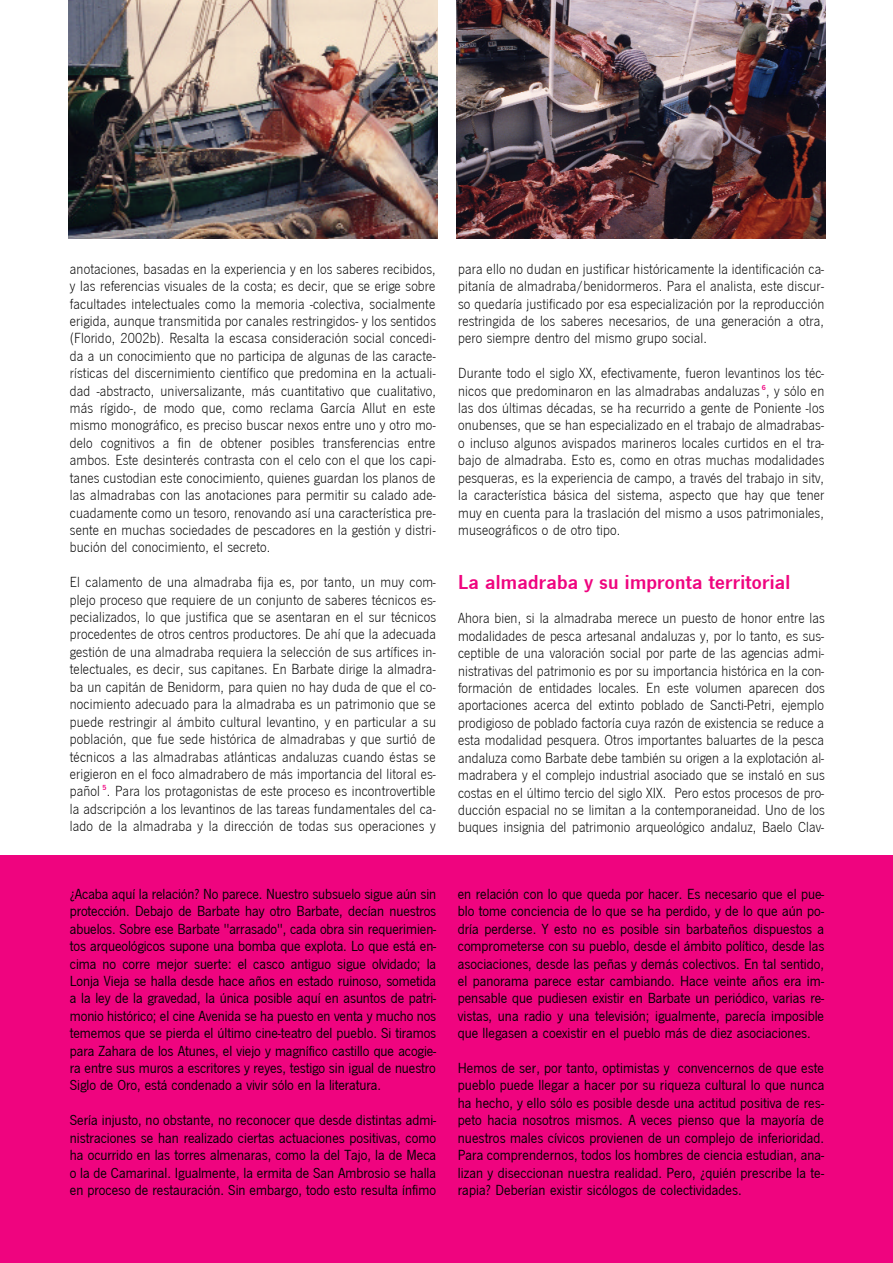
<style>
.page{position:relative;width:893px;height:1263px;background:#fff}
.page>*{position:absolute;margin:0;border:0;box-sizing:border-box;transform-origin:0 0}
.t1{font:700 20.85px "News Got T Dem";letter-spacing:.015em;color:#ef047f}
.t2{font:15.15px/17.4px "News Got T Lig";letter-spacing:.01em;color:#000;text-align:justify}
.t3{font:15.15px/17.4px "News Got T";color:#000;text-align:justify}
</style>
<div class="page">
<div style="left:0;top:855px;width:892px;height:408px;background:#ef047f"></div>
<img style="left:456px;top:0;width:369px;height:238px">
<img style="left:68px;top:0;width:369px;height:238px">
<p class="t2" style="left:70px;top:260px;width:367px">anotaciones, basadas en la experiencia y en los saberes recibidos, y las referencias visuales de la costa; es decir, que se erige sobre facultades intelectuales como la memoria -colectiva, socialmente erigida, aunque transmitida por canales restringidos- y los sentidos (Florido, 2002b). Resalta la escasa consideración social concedi&shy;da a un conocimiento que no participa de algunas de las caracte&shy;rísticas del discernimiento científico que predomina en la actuali&shy;dad -abstracto, universalizante, más cuantitativo que cualitativo, más rígido-, de modo que, como reclama García Allut en este mismo monográfico, es preciso buscar nexos entre uno y otro mo&shy;delo cognitivos a fin de obtener posibles transferencias entre ambos. Este desinterés contrasta con el celo con el que los capi&shy;tanes custodian este conocimiento, quienes guardan los planos de las almadrabas con las anotaciones para permitir su calado ade&shy;cuadamente como un tesoro, renovando así una característica pre&shy;sente en muchas sociedades de pescadores en la gestión y distri&shy;bución del conocimiento, el secreto.</p>
<p class="t2" style="left:70px;top:573px;width:367px">El calamento de una almadraba fija es, por tanto, un muy com&shy;plejo proceso que requiere de un conjunto de saberes técnicos es&shy;pecializados, lo que justifica que se asentaran en el sur técnicos procedentes de otros centros productores. De ahí que la adecuada gestión de una almadraba requiera la selección de sus artífices in&shy;telectuales, es decir, sus capitanes. En Barbate dirige la almadra&shy;ba un capitán de Benidorm, para quien no hay duda de que el co&shy;nocimiento adecuado para la almadraba es un patrimonio que se puede restringir al ámbito cultural levantino, y en particular a su población, que fue sede histórica de almadrabas y que surtió de técnicos a las almadrabas atlánticas andaluzas cuando éstas se erigieron en el foco almadrabero de más importancia del litoral es&shy;pañol <sup>5</sup>. Para los protagonistas de este proceso es incontrovertible la adscripción a los levantinos de las tareas fundamentales del ca&shy;lado de la almadraba y la dirección de todas sus operaciones y</p>
<p class="t2" style="left:458px;top:260px;width:367px">para ello no dudan en justificar históricamente la identificación ca&shy;pitanía de almadraba/benidormeros. Para el analista, este discur&shy;so quedaría justificado por esa especialización por la reproducción restringida de los saberes necesarios, de una generación a otra, pero siempre dentro del mismo grupo social.</p>
<p class="t2" style="left:458px;top:364px;width:368px">Durante todo el siglo XX, efectivamente, fueron levantinos los téc&shy;nicos que predominaron en las almadrabas andaluzas <sup>6</sup>, y sólo en las dos últimas décadas, se ha recurrido a gente de Poniente -los onubenses, que se han especializado en el trabajo de almadrabas&shy;o incluso algunos avispados marineros locales curtidos en el tra&shy;bajo de almadraba. Esto es, como en otras muchas modalidades pesqueras, es la experiencia de campo, a través del trabajo in sitv, la característica básica del sistema, aspecto que hay que tener muy en cuenta para la traslación del mismo a usos patrimoniales, museográficos o de otro tipo.</p>
<h1 class="t1" style="left:458px;top:570px;width:334px">La almadraba y su impronta territorial</h1>
<p class="t2" style="left:458px;top:609px;width:368px">Ahora bien, si la almadraba merece un puesto de honor entre las modalidades de pesca artesanal andaluzas y, por lo tanto, es sus&shy;ceptible de una valoración social por parte de las agencias admi&shy;nistrativas del patrimonio es por su importancia histórica en la con&shy;formación de entidades locales. En este volumen aparecen dos aportaciones acerca del extinto poblado de Sancti-Petri, ejemplo prodigioso de poblado factoría cuya razón de existencia se reduce a esta modalidad pesquera. Otros importantes baluartes de la pesca andaluza como Barbate debe también su origen a la explotación al&shy;madrabera y el complejo industrial asociado que se instaló en sus costas en el último tercio del siglo XIX. Pero estos procesos de pro&shy;ducción espacial no se limitan a la contemporaneidad. Uno de los buques insignia del patrimonio arqueológico andaluz, Baelo Clav-</p>
<p class="t3" style="left:70px;top:885px;width:368px">¿Acaba aquí la relación? No parece. Nuestro subsuelo sigue aún sin protección. Debajo de Barbate hay otro Barbate, decían nuestros abuelos. Sobre ese Barbate "arrasado", cada obra sin requerimien&shy;tos arqueológicos supone una bomba que explota. Lo que está en&shy;cima no corre mejor suerte: el casco antiguo sigue olvidado; la Lonja Vieja se halla desde hace años en estado ruinoso, sometida a la ley de la gravedad, la única posible aquí en asuntos de patri&shy;monio histórico; el cine Avenida se ha puesto en venta y mucho nos tememos que se pierda el último cine-teatro del pueblo. Si tiramos para Zahara de los Atunes, el viejo y magnífico castillo que acogie&shy;ra entre sus muros a escritores y reyes, testigo sin igual de nuestro Siglo de Oro, está condenado a vivir sólo en la literatura.</p>
<p class="t3" style="left:70px;top:1111px;width:368px">Sería injusto, no obstante, no reconocer que desde distintas admi&shy;nistraciones se han realizado ciertas actuaciones positivas, como ha ocurrido en las torres almenaras, como la del Tajo, la de Meca o la de Camarinal. Igualmente, la ermita de San Ambrosio se halla en proceso de restauración. Sin embargo, todo esto resulta ínfimo</p>
<p class="t3" style="left:458px;top:885px;width:368px">en relación con lo que queda por hacer. Es necesario que el pue&shy;blo tome conciencia de lo que se ha perdido, y de lo que aún po&shy;dría perderse. Y esto no es posible sin barbateños dispuestos a comprometerse con su pueblo, desde el ámbito político, desde las asociaciones, desde las peñas y demás colectivos. En tal sentido, el panorama parece estar cambiando. Hace veinte años era im&shy;pensable que pudiesen existir en Barbate un periódico, varias re&shy;vistas, una radio y una televisión; igualmente, parecía imposible que llegasen a coexistir en el pueblo más de diez asociaciones.</p>
<p class="t3" style="left:458px;top:1059px;width:368px">Hemos de ser, por tanto, optimistas y convencernos de que este pueblo puede llegar a hacer por su riqueza cultural lo que nunca ha hecho, y ello sólo es posible desde una actitud positiva de res&shy;peto hacia nosotros mismos. A veces pienso que la mayoría de nuestros males cívicos provienen de un complejo de inferioridad.<br>Para comprendernos, todos los hombres de ciencia estudian, ana&shy;lizan y diseccionan nuestra realidad. Pero, ¿quién prescribe la te&shy;rapia? Deberían existir sicólogos de colectividades.</p>
</div>
